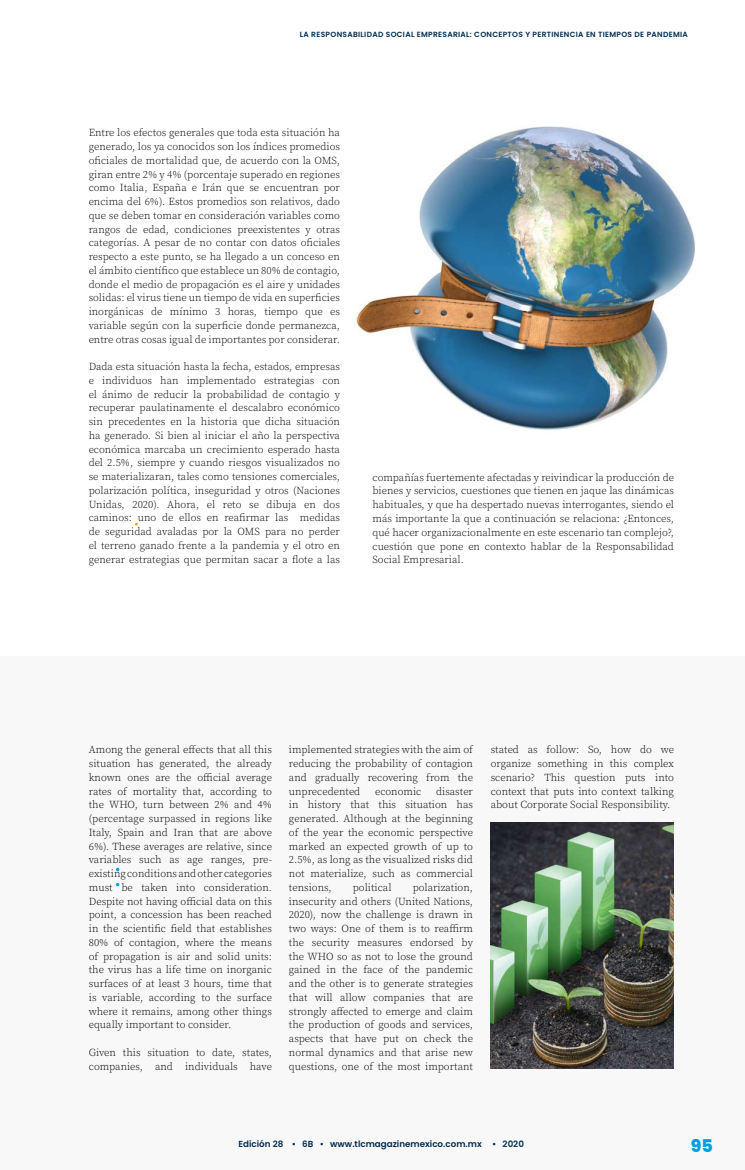
<style>
.page{position:relative;width:745px;height:1170px;background:#fff}
.page>*{position:absolute;margin:0;border:0;box-sizing:border-box;transform-origin:0 0}
.t1{font:800 17.5px "Poppins";color:#009fe3}
.t2{font:300 10.62px/13.8px "Source Serif Pro";color:#000;text-align:justify}
.t3{font:600 8.75px "Poppins";color:#002d53}
.t4{font:600 7.5px "Poppins";letter-spacing:.04em;color:#002d53}
</style>
<div class="page">
<img style="left:355px;top:126px;width:341px;height:304px">
<div style="left:0;top:656px;width:744px;height:513px;background:#f8f8f8"></div>
<img style="left:490px;top:822px;width:183px;height:245px">
<p class="t4" style="left:299px;top:30px;width:389px">LA RESPONSABILIDAD SOCIAL EMPRESARIAL: CONCEPTOS Y PERTINENCIA EN TIEMPOS DE PANDEMIA</p>
<p class="t2" style="left:89px;top:126px;width:253px">Entre los efectos generales que toda esta situación ha generado, los ya conocidos son los índices promedios oficiales de mortalidad que, de acuerdo con la OMS, giran entre 2% y 4% (porcentaje superado en regiones como Italia, España e Irán que se encuentran por encima del 6%). Estos promedios son relativos, dado que se deben tomar en consideración variables como rangos de edad, condiciones preexistentes y otras categorías. A pesar de no contar con datos oficiales respecto a este punto, se ha llegado a un conceso en el ámbito científico que establece un 80% de contagio, donde el medio de propagación es el aire y unidades solidas: el virus tiene un tiempo de vida en superficies inorgánicas de mínimo 3 horas, tiempo que es variable según con la superficie donde permanezca, entre otras cosas igual de importantes por considerar.</p>
<p class="t2" style="left:89px;top:360px;width:253px">Dada esta situación hasta la fecha, estados, empresas e individuos han implementado estrategias con el ánimo de reducir la probabilidad de contagio y recuperar paulatinamente el descalabro económico sin precedentes en la historia que dicha situación ha generado. Si bien al iniciar el año la perspectiva económica marcaba un crecimiento esperado hasta del 2.5%, siempre y cuando riesgos visualizados no se materializaran, tales como tensiones comerciales, polarización política, inseguridad y otros (Naciones Unidas, 2020). Ahora, el reto se dibuja en dos caminos: uno de ellos en reafirmar las medidas de seguridad avaladas por la OMS para no perder el terreno ganado frente a la pandemia y el otro en generar estrategias que permitan sacar a flote a las</p>
<p class="t2" style="left:372px;top:470px;width:303px">compañías fuertemente afectadas y reivindicar la producción de bienes y servicios, cuestiones que tienen en jaque las dinámicas habituales, y que ha despertado nuevas interrogantes, siendo el más importante la que a continuación se relaciona: ¿Entonces, qué hacer organizacionalmente en este escenario tan complejo?, cuestión que pone en contexto hablar de la Responsabilidad Social Empresarial.</p>
<p class="t2" style="left:89px;top:743px;width:184px">Among the general effects that all this situation has generated, the already known ones are the official average rates of mortality that, according to the WHO, turn between 2% and 4% (percentage surpassed in regions like Italy, Spain and Iran that are above 6%). These averages are relative, since variables such as age ranges, pre&shy;existing conditions and other categories must be taken into consideration.<br>Despite not having official data on this point, a concession has been reached in the scientific field that establishes 80% of contagion, where the means of propagation is air and solid units: the virus has a life time on inorganic surfaces of at least 3 hours, time that is variable, according to the surface where it remains, among other things equally important to consider.</p>
<p class="t2" style="left:89px;top:1045px;width:184px">Given this situation to date, states, companies, and individuals have</p>
<p class="t2" style="left:289px;top:743px;width:185px">implemented strategies with the aim of reducing the probability of contagion and gradually recovering from the unprecedented</p>
<p class="t2" style="left:289px;top:784px;width:185px;text-indent:147px">disaster in history that this situation has generated. Although at the beginning of the year the economic perspective marked an expected growth of up to 2.5%, as long as the visualized risks did not materialize, such as commercial tensions,</p>
<p class="t2" style="left:375px;top:784px;width:48px">economic</p>
<p class="t2" style="left:289px;top:880px;width:185px;text-indent:124px">polarization, insecurity and others (United Nations, 2020), now the challenge is drawn in two ways: One of them is to reaffirm the security measures endorsed by the WHO so as not to lose the ground gained in the face of the pandemic and the other is to generate strategies that will allow companies that are strongly affected to emerge and claim the production of goods and services, aspects that have put on check the normal dynamics and that arise new questions, one of the most important</p>
<p class="t2" style="left:352px;top:880px;width:40px">political</p>
<p class="t2" style="left:490px;top:743px;width:185px">stated as follow: So, how do we organize something in this complex scenario? This question puts into context that puts into context talking about Corporate Social Responsibility.</p>
<p class="t3" style="left:238px;top:1138px;width:287px">Edición 28 • 6B • www.tlcmagazinemexico.com.mx • 2020</p>
<h1 class="t1" style="left:690px;top:1135px;width:24px">95</h1>
</div>
